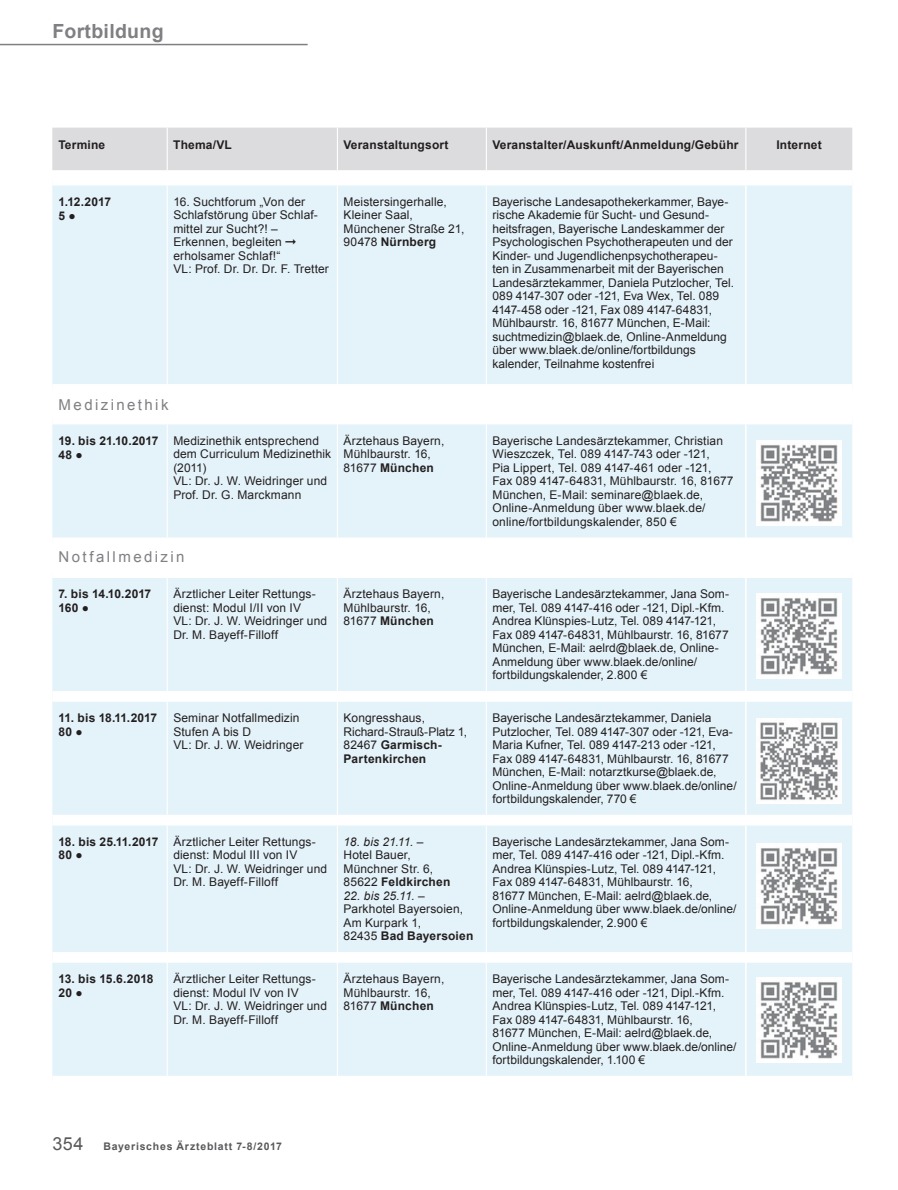
<style>
.page{position:relative;width:898px;height:1190px;background:#fff}
.page>*{position:absolute;margin:0;border:0;box-sizing:border-box;transform-origin:0 0}
.t1{font:700 19.5px "Arial";letter-spacing:.015em;color:#807f83}
.t2{font:15px "Arial";letter-spacing:.16em;color:#807f83}
.t3{font:12px/13.5px "Arial";letter-spacing:.005em;color:#231f20}
.t4{font:700 12px/13.6px "Arial";letter-spacing:.015em;color:#231f20}
.t5{font:700 12px/13.5px "Arial";letter-spacing:-.005em;color:#231f20}
.t6{font:italic 12px "Arial";letter-spacing:.005em;color:#231f20}
.t7{font:700 10.5px "Arial";letter-spacing:.07em;color:#58595b}
.s1{font-weight:400;font-size:12.15px}
.s2{font-weight:700}
.s3{font-weight:400;font-size:18px}
</style>
<div class="page">
<hr style="left:0;top:44px;width:307px;height:1px;background:#807f83">
<div style="left:52px;top:128px;width:800px;height:42px;background:#dcdbdd"></div>
<hr style="left:167px;top:128px;width:1px;height:42px;background:#fff">
<hr style="left:337px;top:128px;width:1px;height:42px;background:#fff">
<hr style="left:485px;top:128px;width:2px;height:42px;background:#fff">
<hr style="left:745px;top:128px;width:1px;height:42px;background:#fff">
<div style="left:52px;top:185px;width:800px;height:891px;background:#e4f3fa"></div>
<svg style="left:52px;top:395px;width:800px;height:172px;fill:#e4f3fa"></svg>
<hr style="left:167px;top:185px;width:1px;height:199px;background:#fff">
<hr style="left:337px;top:185px;width:1px;height:199px;background:#fff">
<hr style="left:485px;top:185px;width:2px;height:199px;background:#fff">
<hr style="left:167px;top:424px;width:1px;height:114px;background:#fff">
<hr style="left:337px;top:424px;width:1px;height:114px;background:#fff">
<hr style="left:485px;top:424px;width:2px;height:114px;background:#fff">
<hr style="left:167px;top:578px;width:1px;height:113px;background:#fff">
<hr style="left:337px;top:578px;width:1px;height:113px;background:#fff">
<hr style="left:485px;top:578px;width:2px;height:113px;background:#fff">
<hr style="left:167px;top:702px;width:1px;height:113px;background:#fff">
<hr style="left:337px;top:702px;width:1px;height:113px;background:#fff">
<hr style="left:485px;top:702px;width:2px;height:113px;background:#fff">
<hr style="left:167px;top:825px;width:1px;height:127px;background:#fff">
<hr style="left:337px;top:825px;width:1px;height:127px;background:#fff">
<hr style="left:485px;top:825px;width:2px;height:127px;background:#fff">
<hr style="left:167px;top:963px;width:1px;height:113px;background:#fff">
<hr style="left:337px;top:963px;width:1px;height:113px;background:#fff">
<hr style="left:485px;top:963px;width:2px;height:113px;background:#fff">
<hr style="left:745px;top:185px;width:1px;height:199px;background:#fff">
<hr style="left:745px;top:424px;width:1px;height:114px;background:#fff">
<hr style="left:745px;top:578px;width:1px;height:113px;background:#fff">
<hr style="left:745px;top:702px;width:1px;height:113px;background:#fff">
<hr style="left:745px;top:825px;width:1px;height:127px;background:#fff">
<hr style="left:745px;top:963px;width:1px;height:113px;background:#fff">
<div style="left:52px;top:384px;width:800px;height:11px;background:#fff"></div>
<div style="left:52px;top:414px;width:800px;height:10px;background:#fff"></div>
<div style="left:52px;top:538px;width:800px;height:10px;background:#fff"></div>
<div style="left:52px;top:567px;width:800px;height:11px;background:#fff"></div>
<div style="left:52px;top:691px;width:800px;height:11px;background:#fff"></div>
<div style="left:52px;top:815px;width:800px;height:10px;background:#fff"></div>
<div style="left:52px;top:952px;width:800px;height:11px;background:#fff"></div>
<img style="left:756px;top:441px;width:85px;height:85px">
<img style="left:756px;top:593px;width:85px;height:85px">
<img style="left:756px;top:844px;width:85px;height:85px">
<img style="left:756px;top:978px;width:85px;height:85px">
<img style="left:756px;top:719px;width:85px;height:85px">
<svg style="left:285px;top:239px;width:11px;height:6px"></svg>
<h1 class="t1" style="left:52px;top:20px;width:113px">Fortbildung</h1>
<p class="t4" style="left:58px;top:138px;width:48px">Termine</p>
<p class="t4" style="left:173px;top:138px;width:60px">Thema/VL</p>
<p class="t4" style="left:343px;top:138px;width:106px">Veranstaltungsort</p>
<p class="t4" style="left:492px;top:138px;width:248px">Veranstalter/Auskunft/Anmeldung/Gebühr</p>
<p class="t4" style="left:776px;top:138px;width:47px">Internet</p>
<p class="t4" style="left:58px;top:195px;width:54px">1.12.2017<br>5 <span class="s1">●</span></p>
<p class="t3" style="left:173px;top:195px;width:157px">16. Suchtforum „Von der<br>Schlafstörung über Schlaf&shy;mittel zur Sucht?! –<br>Erkennen, begleiten erholsamer Schlaf!“<br>VL: Prof. Dr. Dr. Dr. F. Tretter</p>
<p class="t3" style="left:343px;top:195px;width:122px">Meistersingerhalle,<br>Kleiner Saal,<br>Münchener Straße 21,<br>90478 <span class="s2">Nürnberg</span></p>
<p class="t3" style="left:492px;top:195px;width:243px">Bayerische Landesapothekerkammer, Baye&shy;rische Akademie für Sucht- und Gesund&shy;heitsfragen, Bayerische Landeskammer der Psychologischen Psychotherapeuten und der Kinder- und Jugendlichenpsychotherapeu&shy;ten in Zusammenarbeit mit der Bayerischen Landesärztekammer, Daniela Putzlocher, Tel.<br>089 4147-307 oder -121, Eva Wex, Tel. 089<br>4147-458 oder -121, Fax 089 4147-64831, Mühlbaurstr. 16, 81677 München, E-Mail: suchtmedizin@blaek.de, Online-Anmeldung über www.blaek.de/online/fortbildungs kalender, Teilnahme kostenfrei</p>
<p class="t2" style="left:58px;top:396px;width:111px">Medizinethik</p>
<p class="t4" style="left:58px;top:434px;width:101px">19. bis 21.10.2017<br>48 <span class="s1">●</span></p>
<p class="t3" style="left:173px;top:434px;width:159px">Medizinethik entsprechend dem Curriculum Medizinethik (2011)<br>VL: Dr. J. W. Weidringer und<br>Prof. Dr. G. Marckmann</p>
<p class="t3" style="left:343px;top:434px;width:102px">Ärztehaus Bayern,<br>Mühlbaurstr. 16,<br>81677 <span class="s2">München</span></p>
<p class="t3" style="left:492px;top:434px;width:242px">Bayerische Landesärztekammer, Christian Wieszczek, Tel. 089 4147-743 oder -121,<br>Pia Lippert, Tel. 089 4147-461 oder -121, Fax 089 4147-64831, Mühlbaurstr. 16, 81677<br>München, E-Mail: seminare@blaek.de, Online-Anmeldung über www.blaek.de/ online/fortbildungskalender, 850 €</p>
<p class="t2" style="left:58px;top:549px;width:128px">Notfallmedizin</p>
<p class="t5" style="left:58px;top:587px;width:94px">7. bis 14.10.2017<br>160 ●</p>
<p class="t3" style="left:173px;top:587px;width:155px">Ärztlicher Leiter Rettungs&shy;dienst: Modul I/II von IV<br>VL: Dr. J. W. Weidringer und<br>Dr. M. Bayeff-Filloff</p>
<p class="t3" style="left:343px;top:587px;width:102px">Ärztehaus Bayern,<br>Mühlbaurstr. 16,<br>81677 <span class="s2">München</span></p>
<p class="t3" style="left:492px;top:587px;width:238px">Bayerische Landesärztekammer, Jana Som&shy;mer, Tel. 089 4147-416 oder -121, Dipl.-Kfm.<br>Andrea Klünspies-Lutz, Tel. 089 4147-121, Fax 089 4147-64831, Mühlbaurstr. 16, 81677<br>München, E-Mail: aelrd@blaek.de, Online-Anmeldung über www.blaek.de/online/ fortbildungskalender, 2.800 €</p>
<p class="t5" style="left:58px;top:711px;width:100px">11. bis 18.11.2017<br>80 ●</p>
<p class="t3" style="left:173px;top:711px;width:132px">Seminar Notfallmedizin<br>Stufen A bis D<br>VL: Dr. J. W. Weidringer</p>
<p class="t3" style="left:343px;top:711px;width:125px">Kongresshaus,<br>Richard-Strauß-Platz 1,<br>82467 <span class="s2">Garmisch-<br>Partenkirchen</span></p>
<p class="t3" style="left:492px;top:711px;width:246px">Bayerische Landesärztekammer, Daniela Putzlocher, Tel. 089 4147-307 oder -121, Eva-Maria Kufner, Tel. 089 4147-213 oder -121, Fax 089 4147-64831, Mühlbaurstr. 16, 81677<br>München, E-Mail: notarztkurse@blaek.de, Online-Anmeldung über www.blaek.de/online/ fortbildungskalender, 770 €</p>
<p class="t4" style="left:58px;top:835px;width:101px">18. bis 25.11.2017<br>80 ●</p>
<p class="t3" style="left:173px;top:835px;width:155px">Ärztlicher Leiter Rettungs&shy;dienst: Modul III von IV<br>VL: Dr. J. W. Weidringer und<br>Dr. M. Bayeff-Filloff</p>
<p class="t6" style="left:343px;top:835px;width:81px">18. bis 21.11. –</p>
<p class="t3" style="left:492px;top:835px;width:246px">Bayerische Landesärztekammer, Jana Som&shy;mer, Tel. 089 4147-416 oder -121, Dipl.-Kfm.<br>Andrea Klünspies-Lutz, Tel. 089 4147-121, Fax 089 4147-64831, Mühlbaurstr. 16,<br>81677 München, E-Mail: aelrd@blaek.de, Online-Anmeldung über www.blaek.de/online/ fortbildungskalender, 2.900 €</p>
<p class="t3" style="left:343px;top:848px;width:108px">Hotel Bauer,<br>Münchner Str. 6,<br>85622 <span class="s2">Feldkirchen</span></p>
<p class="t6" style="left:343px;top:889px;width:83px">22. bis 25.11. –</p>
<p class="t3" style="left:343px;top:902px;width:131px">Parkhotel Bayersoien,<br>Am Kurpark 1,<br>82435 <span class="s2">Bad Bayersoien</span></p>
<p class="t4" style="left:58px;top:972px;width:96px">13. bis 15.6.2018<br>20 ●</p>
<p class="t3" style="left:173px;top:972px;width:155px">Ärztlicher Leiter Rettungs&shy;dienst: Modul IV von IV<br>VL: Dr. J. W. Weidringer und<br>Dr. M. Bayeff-Filloff</p>
<p class="t3" style="left:343px;top:972px;width:102px">Ärztehaus Bayern,<br>Mühlbaurstr. 16,<br>81677 <span class="s2">München</span></p>
<p class="t3" style="left:492px;top:972px;width:246px">Bayerische Landesärztekammer, Jana Som&shy;mer, Tel. 089 4147-416 oder -121, Dipl.-Kfm.<br>Andrea Klünspies-Lutz, Tel. 089 4147-121, Fax 089 4147-64831, Mühlbaurstr. 16,<br>81677 München, E-Mail: aelrd@blaek.de, Online-Anmeldung über www.blaek.de/online/ fortbildungskalender, 1.100 €</p>
<p class="t7" style="left:52px;top:1140px;width:231px"><span class="s3">354</span> Bayerisches Ärzteblatt 7-8/2017</p>
</div>
